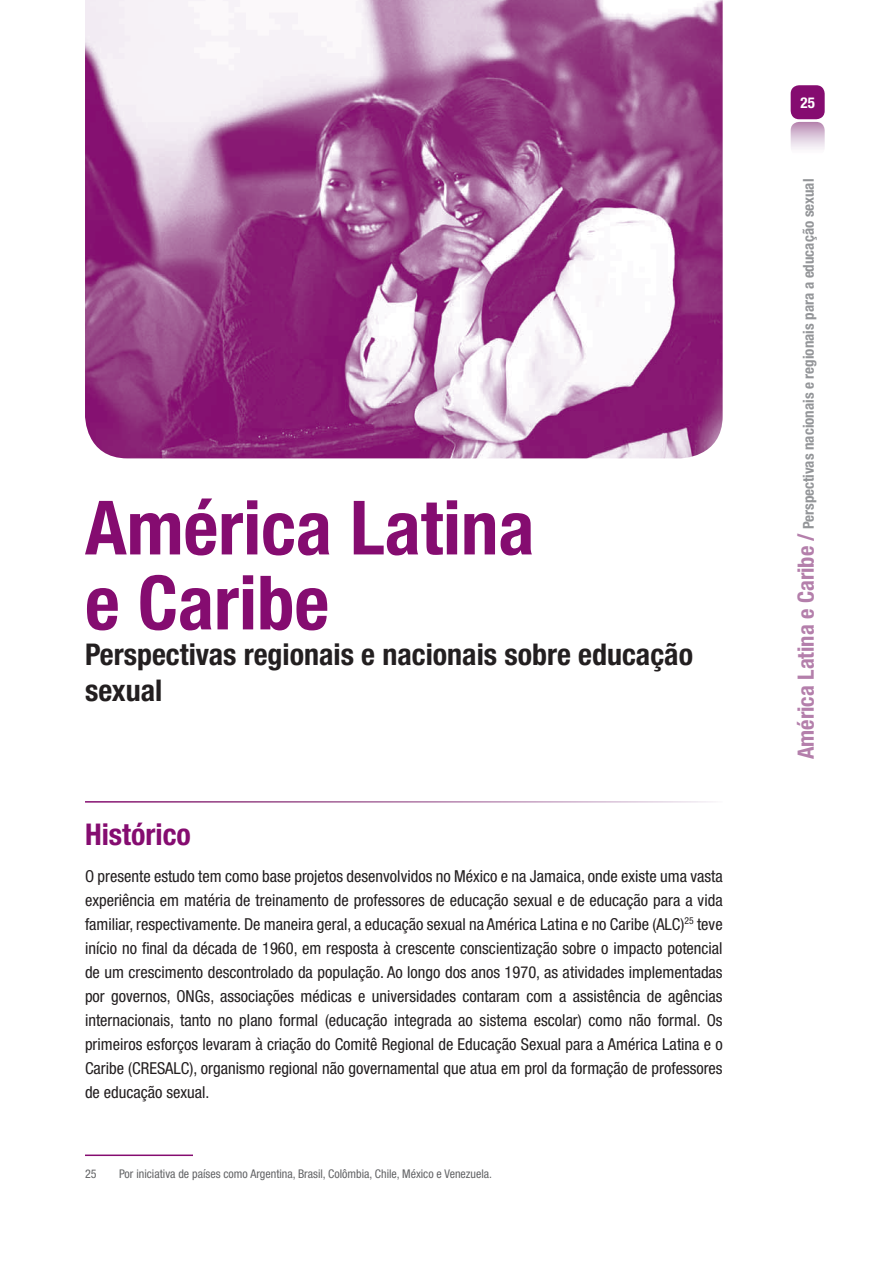
<style>
.page{position:relative;width:893px;height:1263px;background:#fff}
.page>*{position:absolute;margin:0;border:0;box-sizing:border-box;transform-origin:0 0}
.t1{font:700 condensed 75px/75px "Helvetica Neue LT Com";color:#850c70}
.t2{font:700 condensed 30px/36px "Helvetica Neue LT Com";color:#231f20}
.t3{font:700 condensed 30px "Helvetica Neue LT Com";color:#850c70}
.t4{font:condensed 16.5px/24px "Helvetica Neue LT Com";color:#231f20;text-align:justify}
.t5{font:700 condensed 15px "Helvetica Neue LT Com";color:#939598}
.t6{font:700 condensed 15px "Helvetica Neue LT Com";color:#fff}
.t7{font:condensed 12px "Helvetica Neue LT Com";color:#636466}
.s1{font-size:22.5px;color:#b47fab}
</style>
<div class="page">
<div style="left:791px;top:85px;width:34px;height:34px;background:#850c70;border-radius:9px"></div>
<div style="left:791px;top:122px;width:34px;height:34px;background:linear-gradient(to bottom,#bb90b6,#fff);border-radius:9px"></div>
<hr style="left:85px;top:1155px;width:108px;height:1px;background:#850c70">
<img style="left:85px;top:0;width:638px;height:458px">
<h1 class="t1" style="left:85px;top:497px;width:451px">América Latina e Caribe</h1>
<h2 class="t2" style="left:85px;top:639px;width:609px">Perspectivas regionais e nacionais sobre educação sexual</h2>
<h2 class="t3" style="left:85px;top:824px;width:107px">Histórico</h2>
<p class="t4" style="left:85px;top:865px;width:639px">O presente estudo tem como base projetos desenvolvidos no México e na Jamaica, onde existe uma vasta experiência em matéria de treinamento de professores de educação sexual e de educação para a vida familiar, respectivamente. De maneira geral, a educação sexual na América Latina e no Caribe (ALC)<sup>25</sup> teve início no -nal da década de 1960, em resposta à crescente conscientização sobre o impacto potencial de um crescimento descontrolado da população. Ao longo dos anos 1970, as atividades implementadas por governos, ONGs, associações médicas e universidades contaram com a assistência de agências internacionais, tanto no plano formal (educação integrada ao sistema escolar) como não formal. Os primeiros esforços levaram à criação do Comitê Regional de Educação Sexual para a América Latina e o Caribe (CRESALC), organismo regional não governamental que atua em prol da formação de professores de educação sexual.</p>
<p class="t7" style="left:85px;top:1169px;width:13px">25</p>
<p class="t7" style="left:119px;top:1169px;width:375px">Por iniciativa de países como Argentina, Brasil, Colômbia, Chile, México e Venezuela.</p>
<p class="t6" style="left:800px;top:97px;width:16px">25</p>
<p class="t5" style="left:803px;top:759px;width:582px;rotate:-90deg"><span class="s1">América Latina e Caribe /</span> Perspectivas nacionais e regionais para a educação sexual</p>
</div>
